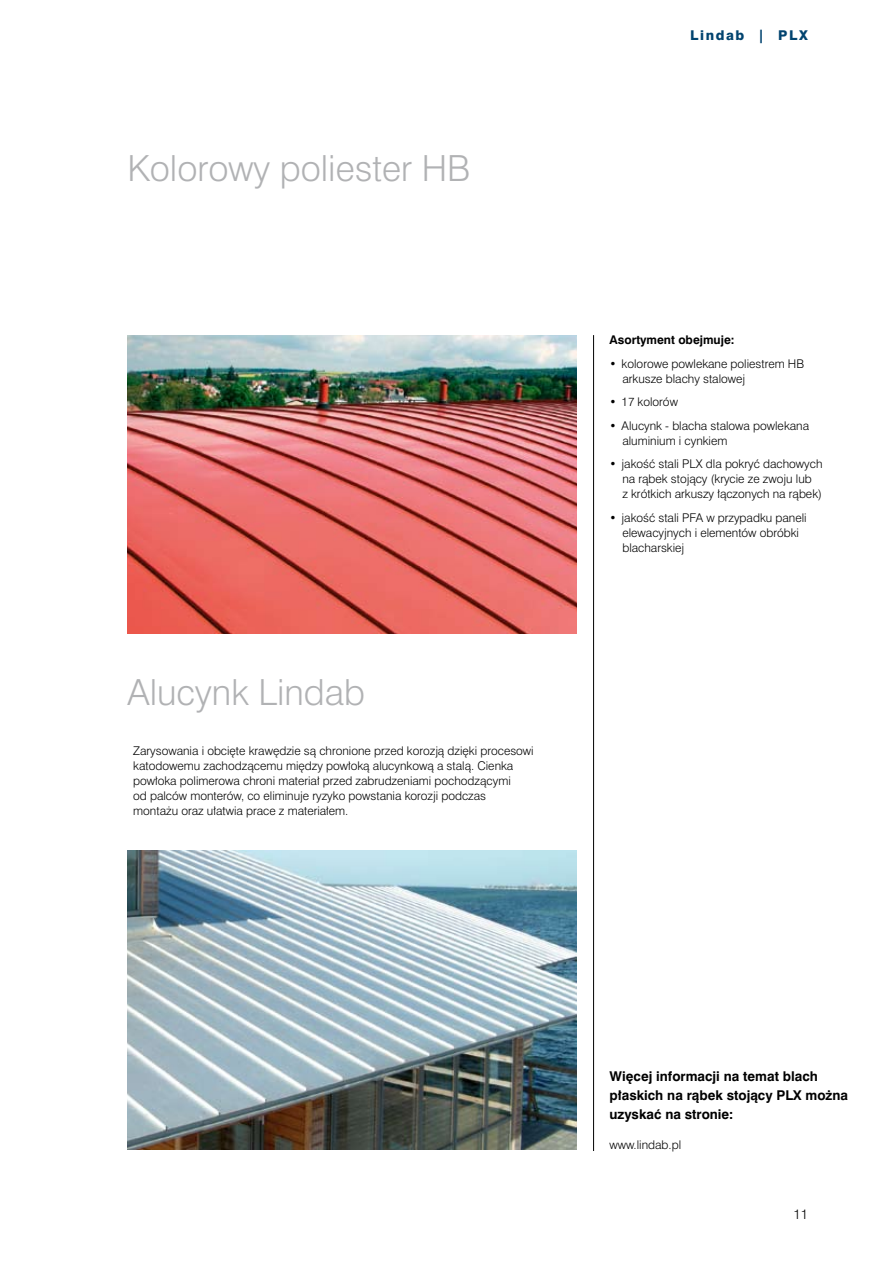
<style>
.page{position:relative;width:893px;height:1263px;background:#fff}
.page>*{position:absolute;margin:0;border:0;box-sizing:border-box;transform-origin:0 0}
.t1{font:300 36px "Swiss 721 PL";color:#b1b2b4}
.t2{font:700 13.5px/18.8px "Swiss 721 PL";color:#000}
.t3{font:800 13.5px "Swiss 721 PL";letter-spacing:.12em;color:#00436f}
.t4{font:300 13.5px "Swiss 721 PL";color:#000}
.t5{font:300 12px/15px "Swiss 721 PL";color:#000}
.t6{font:700 12px "Swiss 721 PL";color:#000}
</style>
<div class="page">
<hr style="left:593px;top:335px;width:1px;height:816px;background:#000">
<img style="left:128px;top:851px;width:448px;height:298px">
<img style="left:128px;top:335px;width:449px;height:299px">
<h1 class="t1" style="left:128px;top:146px;width:344px">Kolorowy poliester HB</h1>
<h1 class="t1" style="left:128px;top:670px;width:239px">Alucynk Lindab</h1>
<p class="t5" style="left:133px;top:743px;width:402px">Zarysowania i obci´te kraw´dzie sà chronione przed korozjà dzi´ki procesowi katodowemu zachodzàcemu mi´dzy pow∏okà alucynkowà a stalà. Cienka pow∏oka polimerowa chroni materia∏ przed zabrudzeniami pochodzàcymi<br>od palców monterów, co eliminuje ryzyko powstania korozji podczas monta˝u oraz u∏atwia prace z materia∏em.</p>
<p class="t3" style="left:690px;top:27px;width:119px">Lindab | PLX</p>
<p class="t6" style="left:610px;top:333px;width:126px">Asortyment obejmuje:</p>
<p class="t5" style="left:622px;top:356px;width:183px;text-indent:-13px">• kolorowe powlekane poliestrem HB arkusze blachy stalowej</p>
<p class="t5" style="left:610px;top:394px;width:70px">• 17 kolorów</p>
<p class="t5" style="left:622px;top:418px;width:188px;text-indent:-13px">• Alucynk - blacha stalowa powlekana aluminium i cynkiem</p>
<p class="t5" style="left:622px;top:456px;width:202px;text-indent:-13px">• jakoÊç stali PLX dla pokryç dachowych na ràbek stojàcy (krycie ze zwoju lub<br>z krótkich arkuszy ∏àczonych na ràbek)</p>
<p class="t5" style="left:622px;top:510px;width:186px;text-indent:-13px">• jakoÊç stali PFA w przypadku paneli elewacyjnych i elementów obróbki blacharskiej</p>
<p class="t2" style="left:609px;top:1067px;width:240px">Wi´cej informacji na temat blach p∏askich na ràbek stojàcy PLX mo˝na uzyskaç na stronie:</p>
<p class="t5" style="left:609px;top:1137px;width:73px">www.lindab.pl</p>
<p class="t4" style="left:794px;top:1206px;width:16px">11</p>
</div>
